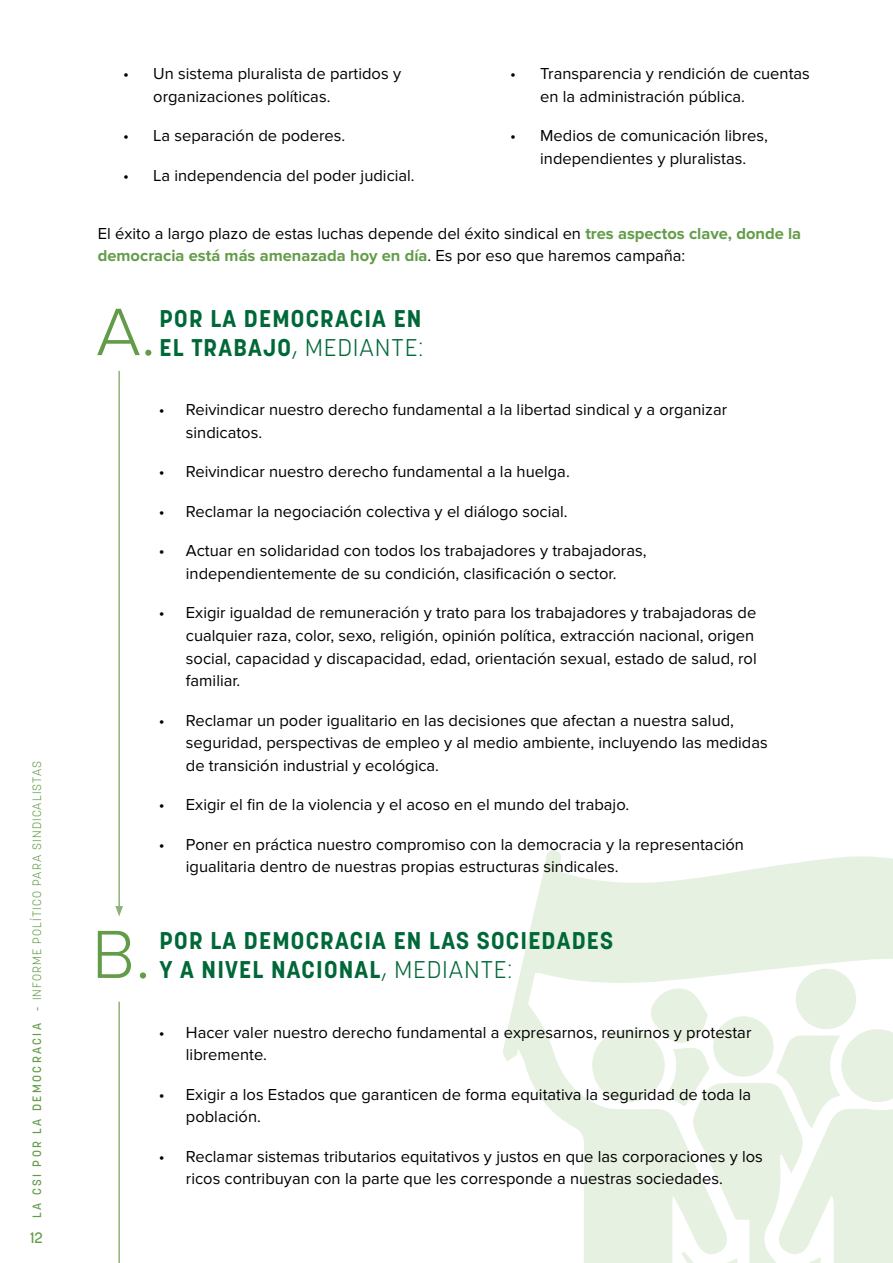
<style>
.page{position:relative;width:893px;height:1263px;background:#fff}
.page>*{position:absolute;margin:0;border:0;box-sizing:border-box;transform-origin:0 0}
.t1{font:700 24px/28.8px "Korolev";letter-spacing:.05em;color:#006838}
.t2{font:16.5px/22.5px "Proxima Nova";color:#000}
.t3{font:500 15px "Korolev";color:#639c49}
.t4{font:300 12px "Korolev";letter-spacing:.1em;color:#639c49}
.s1{font-weight:500}
.s2{font-weight:700;color:#639c49}
.s3{font-weight:300}
</style>
<div class="page">
<svg style="left:503px;top:850px;width:390px;height:413px;fill:#e7f1e2"></svg>
<svg style="left:97px;top:309px;width:54px;height:47px"></svg>
<hr style="left:118px;top:371px;width:2px;height:537px;background:#8db278">
<svg style="left:115px;top:906px;width:8px;height:10px"></svg>
<hr style="left:118px;top:1002px;width:2px;height:261px;background:#8db278">
<svg style="left:98px;top:931px;width:48px;height:48px"></svg>
<p class="t4" style="left:29px;top:1218px;width:458px;rotate:-90deg"><span class="s1">LA CSI POR LA DEMOCRACIA -</span> INFORME POLÍTICO PARA SINDICALISTAS</p>
<p class="t3" style="left:30px;top:1228px;width:14px">12</p>
<p class="t2" style="left:153px;top:63px;width:249px;text-indent:-30px">• Un sistema pluralista de partidos y organizaciones políticas.</p>
<p class="t2" style="left:123px;top:125px;width:223px">• La separación de poderes.</p>
<p class="t2" style="left:123px;top:164px;width:293px">• La independencia del poder judicial.</p>
<p class="t2" style="left:540px;top:63px;width:271px;text-indent:-30px">• Transparencia y rendición de cuentas en la administración pública.</p>
<p class="t2" style="left:510px;top:125px;width:259px;text-align:center">• Medios de comunicación libres, independientes y pluralistas.</p>
<p class="t2" style="left:98px;top:222px;width:705px">El éxito a largo plazo de estas luchas depende del éxito sindical en <span class="s2">tres aspectos clave, donde la democracia está más amenazada hoy en día</span>. Es por eso que haremos campaña:</p>
<h1 class="t1" style="left:159px;top:304px;width:265px">POR LA DEMOCRACIA EN<br>EL TRABAJO<span class="s3">, MEDIANTE:</span></h1>
<p class="t2" style="left:186px;top:399px;width:543px;text-indent:-27px">• Reivindicar nuestro derecho fundamental a la libertad sindical y a organizar sindicatos.</p>
<p class="t2" style="left:159px;top:461px;width:412px">• Reivindicar nuestro derecho fundamental a la huelga.</p>
<p class="t2" style="left:159px;top:500px;width:410px">• Reclamar la negociación colectiva y el diálogo social.</p>
<p class="t2" style="left:159px;top:540px;width:489px;text-align:center">• Actuar en solidaridad con todos los trabajadores y trabajadoras, independientemente de su condición, clasificación o sector.</p>
<p class="t2" style="left:186px;top:602px;width:572px;text-indent:-27px">• Exigir igualdad de remuneración y trato para los trabajadores y trabajadoras de cualquier raza, color, sexo, religión, opinión política, extracción nacional, origen social, capacidad y discapacidad, edad, orientación sexual, estado de salud, rol familiar.</p>
<p class="t2" style="left:186px;top:709px;width:583px;text-indent:-27px">• Reclamar un poder igualitario en las decisiones que afectan a nuestra salud, seguridad, perspectivas de empleo y al medio ambiente, incluyendo las medidas de transición industrial y ecológica.</p>
<p class="t2" style="left:159px;top:793px;width:472px">• Exigir el fin de la violencia y el acoso en el mundo del trabajo.</p>
<p class="t2" style="left:186px;top:833px;width:560px;text-indent:-27px">• Poner en práctica nuestro compromiso con la democracia y la representación igualitaria dentro de nuestras propias estructuras sindicales.</p>
<h1 class="t1" style="left:159px;top:926px;width:455px">POR LA DEMOCRACIA EN LAS SOCIEDADES<br>Y A NIVEL NACIONAL<span class="s3">, MEDIANTE:</span></h1>
<p class="t2" style="left:186px;top:1021px;width:567px;text-indent:-27px">• Hacer valer nuestro derecho fundamental a expresarnos, reunirnos y protestar libremente.</p>
<p class="t2" style="left:186px;top:1083px;width:567px;text-indent:-27px">• Exigir a los Estados que garanticen de forma equitativa la seguridad de toda la población.</p>
<p class="t2" style="left:186px;top:1145px;width:578px;text-indent:-27px">• Reclamar sistemas tributarios equitativos y justos en que las corporaciones y los ricos contribuyan con la parte que les corresponde a nuestras sociedades.</p>
</div>
